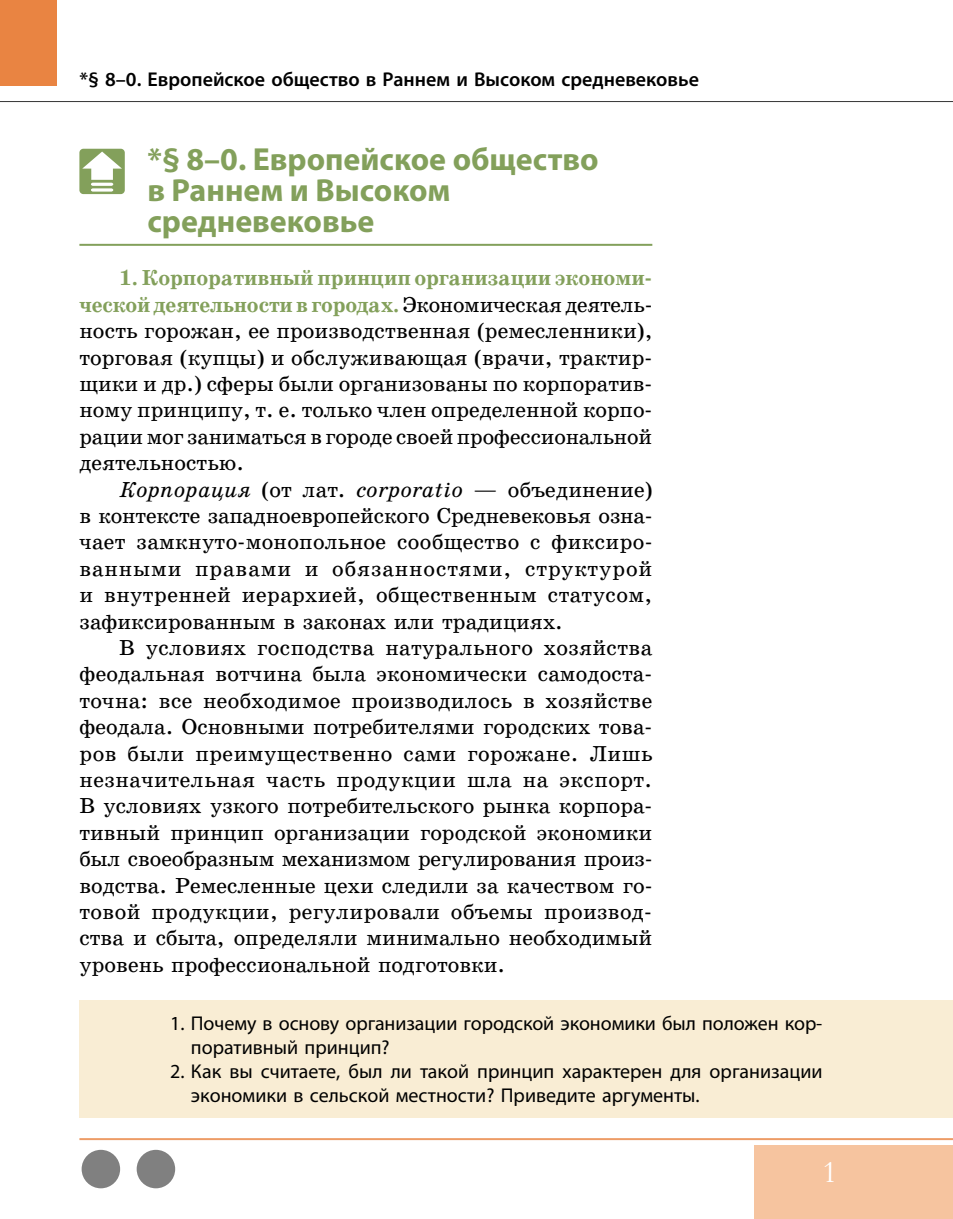
<style>
.page{position:relative;width:953px;height:1219px;background:#fff}
.page>*{position:absolute;margin:0;border:0;box-sizing:border-box;transform-origin:0 0}
.t1{font:700 32px/31.2px "Myriad Pro";color:#83a05b}
.t2{font:32px "Garamond";color:#fff}
.t3{font:22px/26.4px "School Book Web";color:#000;text-align:justify}
.t4{font:20px/24px "Myriad Pro";color:#000}
.t5{font:600 20px "Myriad Pro";color:#000}
.s1{font-weight:700;color:#83a05b}
.s2{font-style:italic}
</style>
<div class="page">
<hr style="left:0;top:101px;width:952px;height:1px;background:#000">
<div style="left:0;top:0;width:57px;height:86px;background:#e98442"></div>
<div style="left:754px;top:1145px;width:198px;height:74px;background:#f6c49f"></div>
<div style="left:82px;top:1150px;width:38px;height:38px;background:#808080;border-radius:50%"></div>
<div style="left:137px;top:1150px;width:38px;height:38px;background:#808080;border-radius:50%"></div>
<hr style="left:79px;top:1138px;width:873px;height:2px;background:#e98442">
<hr style="left:79px;top:244px;width:573px;height:2px;background:#83a05b">
<div style="left:79px;top:149px;width:46px;height:45px;background:#83a05b;border-radius:4px"></div>
<svg style="left:82px;top:152px;width:40px;height:28px"></svg>
<svg style="left:91px;top:188px;width:22px;height:4px"></svg>
<hr style="left:91px;top:183px;width:22px;height:3px;background:#fff;border-radius:2px">
<div style="left:79px;top:1001px;width:873px;height:69px;background:#f9edd4"></div>
<div style="left:79px;top:1049px;width:873px;height:69px;background:#f9edd4"></div>
<p class="t5" style="left:79px;top:67px;width:621px">*§ 8–0. Европейское общество в Раннем и Высоком средневековье</p>
<h1 class="t1" style="left:147px;top:143px;width:452px">*§ 8–0. Европейское общество в Раннем и Высоком средневековье</h1>
<p class="t3" style="left:79px;top:265px;width:574px;text-indent:40px"><span class="s1">1. Корпоративный принцип организации экономи&shy;ческой деятельности в городах.</span> Экономическая деятель&shy;ность горожан, ее производственная (ремесленники), торговая (купцы) и обслуживающая (врачи, трактир&shy;щики и др.) сферы были организованы по корпоратив&shy;ному принципу, т. е. только член определенной корпо&shy;рации мог заниматься в городе своей профессиональной деятельностью.</p>
<p class="t3" style="left:79px;top:476px;width:574px;text-indent:40px"><span class="s2">Корпорация</span> (от лат. <span class="s2">corporatio</span> — объединение) в контексте западноевропейского Средневековья озна&shy;чает замкнуто-монопольное сообщество с фиксиро&shy;ванными правами и обязанностями, структурой и внутренней иерархией, общественным статусом, зафиксированным в законах или традициях.</p>
<p class="t3" style="left:79px;top:635px;width:574px;text-indent:40px">В условиях господства натурального хозяйства феодальная вотчина была экономически самодоста&shy;точна: все необходимое производилось в хозяйстве феодала. Основными потребителями городских това&shy;ров были преимущественно сами горожане. Лишь незначительная часть продукции шла на экспорт.<br>В условиях узкого потребительского рынка корпора&shy;тивный принцип организации городской экономики был своеобразным механизмом регулирования произ&shy;водства. Ремесленные цехи следили за качеством го&shy;товой продукции, регулировали объемы производ&shy;ства и сбыта, определяли минимально необходимый уровень профессиональной подготовки.</p>
<p class="t4" style="left:191px;top:1011px;width:633px;text-indent:-21px">1. Почему в основу организации городской экономики был положен кор&shy;поративный принцип?</p>
<p class="t4" style="left:191px;top:1059px;width:633px;text-indent:-21px">2. Как вы считаете, был ли такой принцип характерен для организации экономики в сельской местности? Приведите аргументы.</p>
<h1 class="t2" style="left:822px;top:1150px;width:17px">1</h1>
</div>
